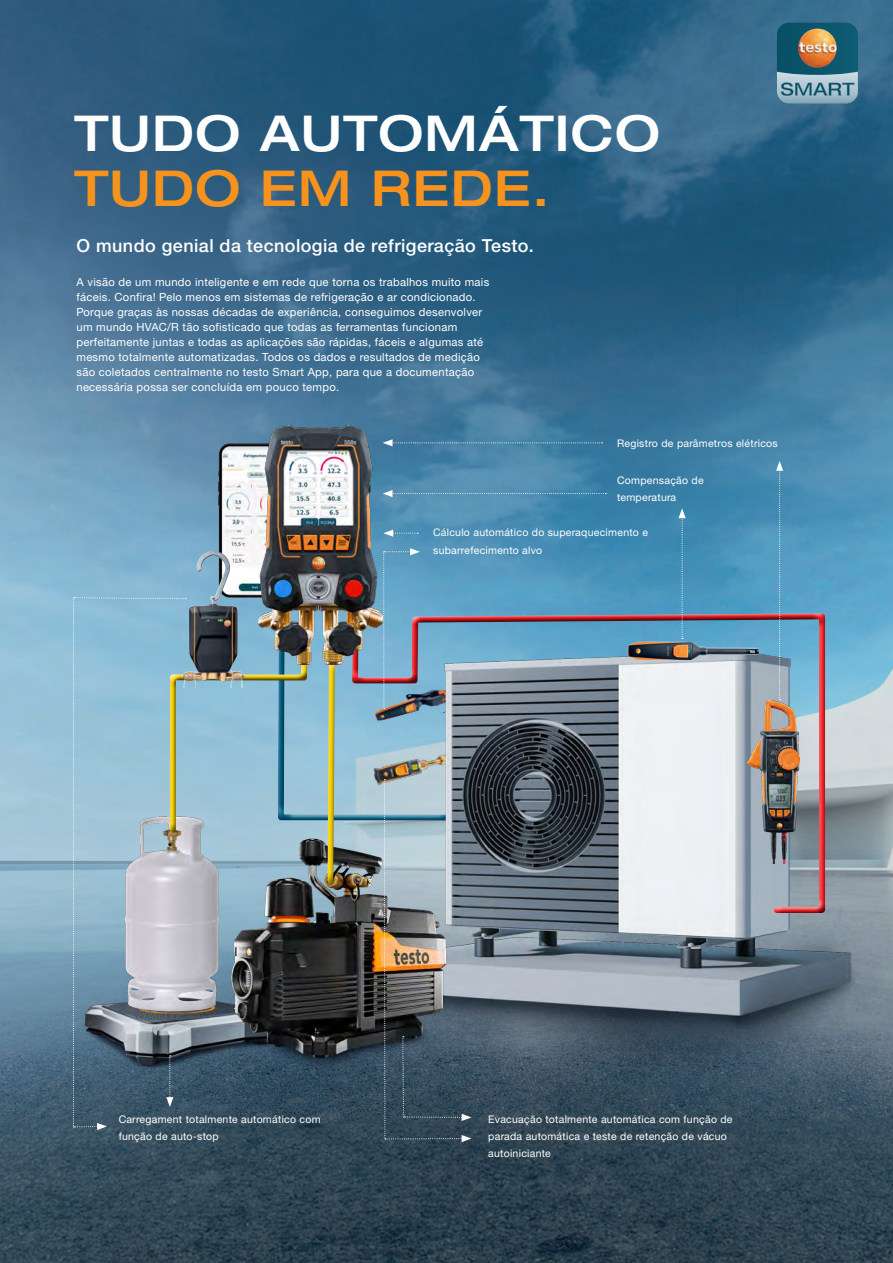
<style>
.page{position:relative;width:893px;height:1263px;background:#fff}
.page>*{position:absolute;margin:0;border:0;box-sizing:border-box;transform-origin:0 0}
.Headline_18pt{font:500 expanded 49.5px/55.5px "Helvetica Neue LTW1 G";letter-spacing:.025em;color:#fff}
.t1{font:500 18px "Helvetica Neue LTW1 G";letter-spacing:.025em;color:#fff}
.t2{font:11.25px/15px "Helvetica Neue LTW1 G";letter-spacing:.025em;color:#fff}
.t3{font:10.5px/17.2px "Helvetica Neue LTW1 G";letter-spacing:.025em;color:#fff}
.s1{color:#f7931d}
</style>
<div class="page">
<img style="left:0;top:0;width:893px;height:1263px">
<img style="left:65px;top:940px;width:8px;height:138px">
<img style="left:311px;top:593px;width:582px;height:564px">
<div style="left:350px;top:614px;width:476px;height:300px;background:#231f20;opacity:.75"></div>
<img style="left:628px;top:641px;width:131px;height:20px">
<svg style="left:776px;top:461px;width:7px;height:239px;background:#6ca0be"></svg>
<svg style="left:383px;top:439px;width:220px;height:7px;background:#4e86a7"></svg>
<svg style="left:383px;top:490px;width:223px;height:7px;background:#5a95b6"></svg>
<svg style="left:383px;top:530px;width:35px;height:7px"></svg>
<img style="left:777px;top:23px;width:81px;height:81px">
<img style="left:73px;top:548px;width:398px;height:594px">
<div style="left:325px;top:662px;width:10px;height:223px;background:#231f20;opacity:.75"></div>
<img style="left:747px;top:701px;width:53px;height:163px">
<img style="left:218px;top:443px;width:40px;height:156px">
<svg style="left:678px;top:508px;width:8px;height:131px"></svg>
<img style="left:185px;top:551px;width:40px;height:122px">
<img style="left:258px;top:426px;width:125px;height:238px">
<p class="Headline_18pt" style="left:74px;top:104px;width:587px">TUDO AUTOMÁTICO<br><span class="s1">TUDO EM REDE.</span></p>
<p class="t1" style="left:76px;top:235px;width:459px">O mundo genial da tecnologia de refrigeração Testo.</p>
<p class="t2" style="left:76px;top:275px;width:414px">A visão de um mundo inteligente e em rede que torna os trabalhos muito mais fáceis. Confira! Pelo menos em sistemas de refrigeração e ar condicionado.<br>Porque graças às nossas décadas de experiência, conseguimos desenvolver um mundo HVAC/R tão sofisticado que todas as ferramentas funcionam perfeitamente juntas e todas as aplicações são rápidas, fáceis e algumas até mesmo totalmente automatizadas. Todos os dados e resultados de medição são coletados centralmente no testo Smart App, para que a documentação necessária possa ser concluída em pouco tempo.</p>
<p class="t3" style="left:617px;top:434px;width:162px">Registro de parâmetros elétricos</p>
<p class="t3" style="left:617px;top:472px;width:88px">Compensação de temperatura</p>
<p class="t3" style="left:433px;top:524px;width:216px">Cálculo automático do superaquecimento e subarrefecimento alvo</p>
<p class="t3" style="left:119px;top:1110px;width:204px">Carregament totalmente automático com função de auto-stop</p>
<p class="t3" style="left:488px;top:1110px;width:246px">Evacuação totalmente automática com função de parada automática e teste de retenção de vácuo autoiniciante</p>
</div>
